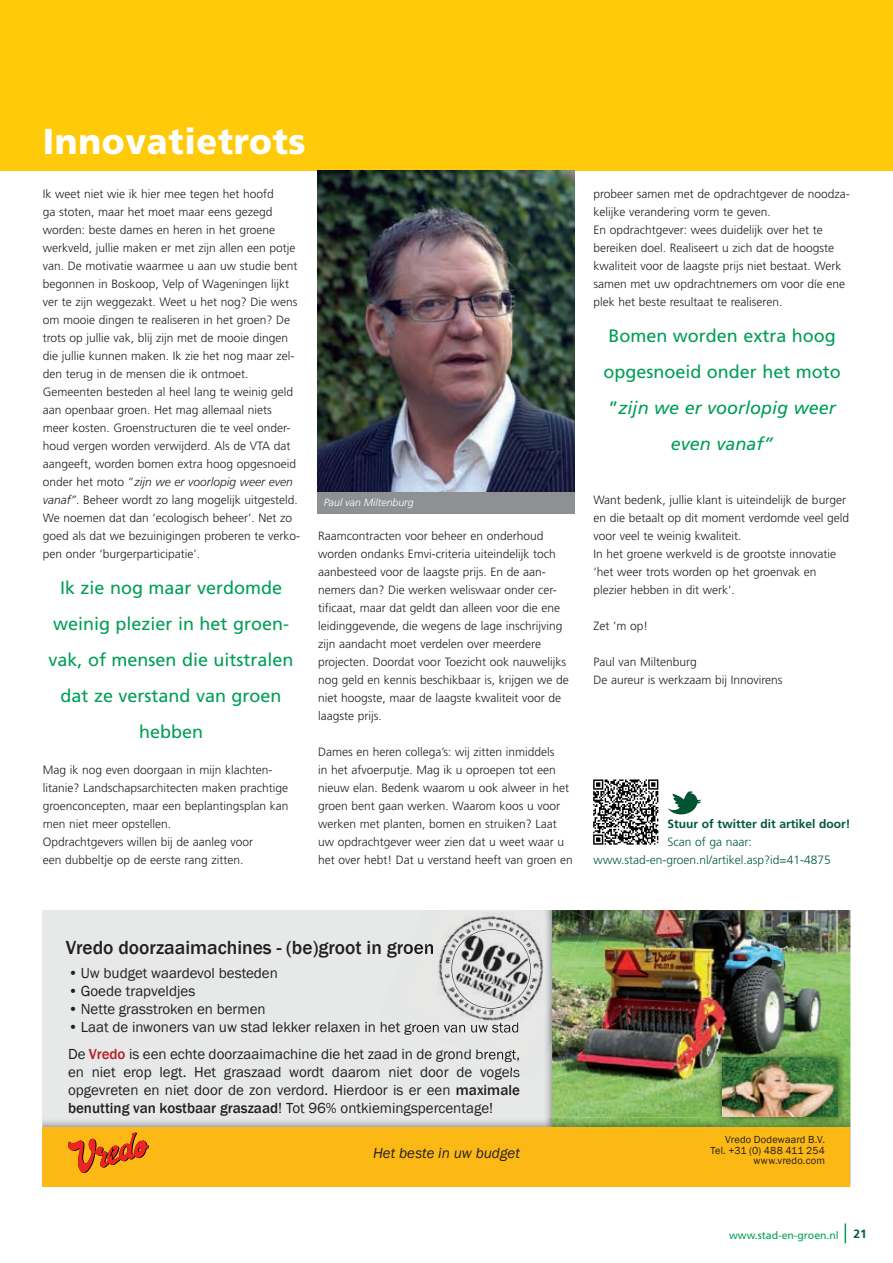
<style>
.page{position:relative;width:893px;height:1263px;background:#fff}
.page>*{position:absolute;margin:0;border:0;box-sizing:border-box;transform-origin:0 0}
.t1{font:900 36px "Frutiger";letter-spacing:.02em;color:#fff;scale:.95 1}
.t2{font:500 19.5px "Franklin Gothic";color:#231f20}
.t3{font:18px/36px "Frutiger";color:#009e57;text-align:center}
.t4{font:15px/18px "Franklin Gothic";color:#231f20}
.t5{font:italic 15px "Franklin Gothic";color:#231f20}
.t6{font:300 12px/18px "Frutiger";color:#231f20}
.t7{font:300 12px/18px "Frutiger";color:#005840;text-align:center}
.t8{font:700 12px "Frutiger";color:#005840}
.t9{font:10.5px/10.5px "Franklin Gothic";letter-spacing:.015em;color:#231f20;text-align:right}
.t10{font:10.5px "Frutiger";color:#009e57}
.t11{font:italic 300 10.5px "Frutiger";color:#fff}
.s1{font-style:italic}
.s2{font-weight:500;color:#b51f23}
.s3{font-weight:500}
.s4{font-weight:700;font-size:12px;color:#005840}
</style>
<div class="page">
<svg style="left:845px;top:1223px;width:1px;height:20px"></svg>
<div style="left:43px;top:910px;width:807px;height:276px;background:#e6e9e8"></div>
<img style="left:546px;top:1062px;width:6px;height:56px">
<img style="left:552px;top:910px;width:298px;height:208px">
<img style="left:544px;top:1118px;width:306px;height:9px">
<div style="left:43px;top:1127px;width:807px;height:59px;background:#fcb814"></div>
<svg style="left:68px;top:1132px;width:81px;height:41px"></svg>
<img style="left:715px;top:1049px;width:131px;height:76px">
<img style="left:723px;top:1057px;width:115px;height:60px">
<img style="left:545px;top:910px;width:7px;height:152px">
<img style="left:552px;top:910px;width:51px;height:133px">
<img style="left:485px;top:1059px;width:34px;height:3px">
<img style="left:510px;top:1067px;width:10px;height:8px">
<img style="left:405px;top:944px;width:114px;height:115px">
<img style="left:545px;top:918px;width:7px;height:101px">
<img style="left:552px;top:921px;width:29px;height:79px">
<img style="left:504px;top:1049px;width:15px;height:7px">
<img style="left:421px;top:913px;width:123px;height:124px">
<img style="left:545px;top:941px;width:7px;height:48px">
<img style="left:552px;top:944px;width:10px;height:27px">
<img style="left:489px;top:1022px;width:29px;height:13px">
<img style="left:446px;top:929px;width:90px;height:79px">
<div style="left:0;top:0;width:893px;height:171px;background:#feca0a"></div>
<img style="left:318px;top:171px;width:257px;height:321px">
<div style="left:318px;top:492px;width:257px;height:22px;background:#8e9093"></div>
<svg style="left:593px;top:779px;width:65px;height:66px"></svg>
<svg style="left:667px;top:791px;width:34px;height:23px"></svg>
<h1 class="t1" style="left:43px;top:120px;width:278px">Innovatietrots</h1>
<p class="t6" style="left:43px;top:185px;width:259px">Ik weet niet wie ik hier mee tegen het hoofd<br>ga stoten, maar het moet maar eens gezegd worden: beste dames en heren in het groene werkveld, jullie maken er met zijn allen een potje van. De motivatie waarmee u aan uw studie bent begonnen in Boskoop, Velp of Wageningen lijkt ver te zijn weggezakt. Weet u het nog? Die wens om mooie dingen te realiseren in het groen? De trots op jullie vak, blij zijn met de mooie dingen die jullie kunnen maken. Ik zie het nog maar zel&shy;den terug in de mensen die ik ontmoet.<br>Gemeenten besteden al heel lang te weinig geld aan openbaar groen. Het mag allemaal niets meer kosten. Groenstructuren die te veel onder&shy;houd vergen worden verwijderd. Als de VTA dat aangeeft, worden bomen extra hoog opgesnoeid onder het moto ”<span class="s1">zijn we er voorlopig weer even vanaf”</span>. Beheer wordt zo lang mogelijk uitgesteld.<br>We noemen dat dan ‘ecologisch beheer’. Net zo goed als dat we bezuinigingen proberen te verko&shy;pen onder ‘burgerparticipatie’.</p>
<h3 class="t3" style="left:49px;top:570px;width:247px">Ik zie nog maar verdomde weinig plezier in het groen&shy;vak, of mensen die uitstralen dat ze verstand van groen hebben</h3>
<p class="t6" style="left:43px;top:761px;width:247px">Mag ik nog even doorgaan in mijn klachten&shy;litanie? Landschapsarchitecten maken prachtige groenconcepten, maar een beplantingsplan kan men niet meer opstellen.<br>Opdrachtgevers willen bij de aanleg voor<br>een dubbeltje op de eerste rang zitten.</p>
<p class="t11" style="left:324px;top:496px;width:91px">Paul van Miltenburg</p>
<p class="t6" style="left:318px;top:527px;width:252px">Raamcontracten voor beheer en onderhoud worden ondanks Emvi-criteria uiteindelijk toch aanbesteed voor de laagste prijs. En de aan&shy;nemers dan? Die werken weliswaar onder cer&shy;tificaat, maar dat geldt dan alleen voor die ene leidinggevende, die wegens de lage inschrijving zijn aandacht moet verdelen over meerdere projecten. Doordat voor Toezicht ook nauwelijks nog geld en kennis beschikbaar is, krijgen we de niet hoogste, maar de laagste kwaliteit voor de laagste prijs.</p>
<p class="t6" style="left:318px;top:743px;width:256px">Dames en heren collega’s: wij zitten inmiddels<br>in het afvoerputje. Mag ik u oproepen tot een nieuw elan. Bedenk waarom u ook alweer in het groen bent gaan werken. Waarom koos u voor werken met planten, bomen en struiken? Laat uw opdrachtgever weer zien dat u weet waar u het over hebt! Dat u verstand heeft van groen en</p>
<p class="t6" style="left:593px;top:185px;width:258px">probeer samen met de opdrachtgever de noodza&shy;kelijke verandering vorm te geven.<br>En opdrachtgever: wees duidelijk over het te bereiken doel. Realiseert u zich dat de hoogste kwaliteit voor de laagste prijs niet bestaat. Werk samen met uw opdrachtnemers om voor díe ene plek het beste resultaat te realiseren.</p>
<h3 class="t3" style="left:603px;top:318px;width:239px">Bomen worden extra hoog opgesnoeid onder het moto ”<span class="s1">zijn we er voorlopig weer even vanaf”</span></h3>
<p class="t6" style="left:593px;top:491px;width:257px">Want bedenk, jullie klant is uiteindelijk de burger en die betaalt op dit moment verdomde veel geld voor veel te weinig kwaliteit.<br>In het groene werkveld is de grootste innovatie ‘het weer trots worden op het groenvak en plezier hebben in dit werk'.</p>
<p class="t6" style="left:593px;top:617px;width:56px">Zet ’m op!</p>
<p class="t6" style="left:593px;top:653px;width:191px">Paul van Miltenburg<br>De aureur is werkzaam bij Innovirens</p>
<p class="t8" style="left:667px;top:817px;width:185px">Stuur of twitter dit artikel door!</p>
<p class="t7" style="left:594px;top:833px;width:239px">Scan of ga naar: www.stad-en-groen.nl/artikel.asp?id=41-4875</p>
<h2 class="t2" style="left:66px;top:935px;width:370px">Vredo doorzaaimachines - (be)groot in groen</h2>
<p class="t4" style="left:68px;top:965px;width:211px">• Uw budget waardevol besteden</p>
<p class="t4" style="left:68px;top:983px;width:129px">• Goede trapveldjes</p>
<p class="t4" style="left:68px;top:1001px;width:199px">• Nette grasstroken en bermen</p>
<p class="t4" style="left:68px;top:1014px;width:453px;line-height:27px">• Laat de inwoners van uw stad lekker relaxen in het groen van uw stad<br>De <span class="s2">Vredo</span> is een echte doorzaaimachine die het zaad in de grond brengt,</p>
<p class="t4" style="left:68px;top:1064px;width:453px;text-align:justify">en niet erop legt. Het graszaad wordt daarom niet door de vogels opgevreten en niet door de zon verdord. Hierdoor is er een <span class="s3">maximale benutting van kostbaar graszaad</span>! Tot 96% ontkiemingspercentage!</p>
<p class="t5" style="left:373px;top:1143px;width:148px">Het beste in uw budget</p>
<p class="t9" style="left:710px;top:1135px;width:116px">Vredo Dodewaard B.V.<br>Tel. +31 (0) 488 411 254 www.vredo.com</p>
<p class="t10" style="left:729px;top:1229px;width:139px">www.stad-en-groen.nl <span class="s4">21</span></p>
</div>
